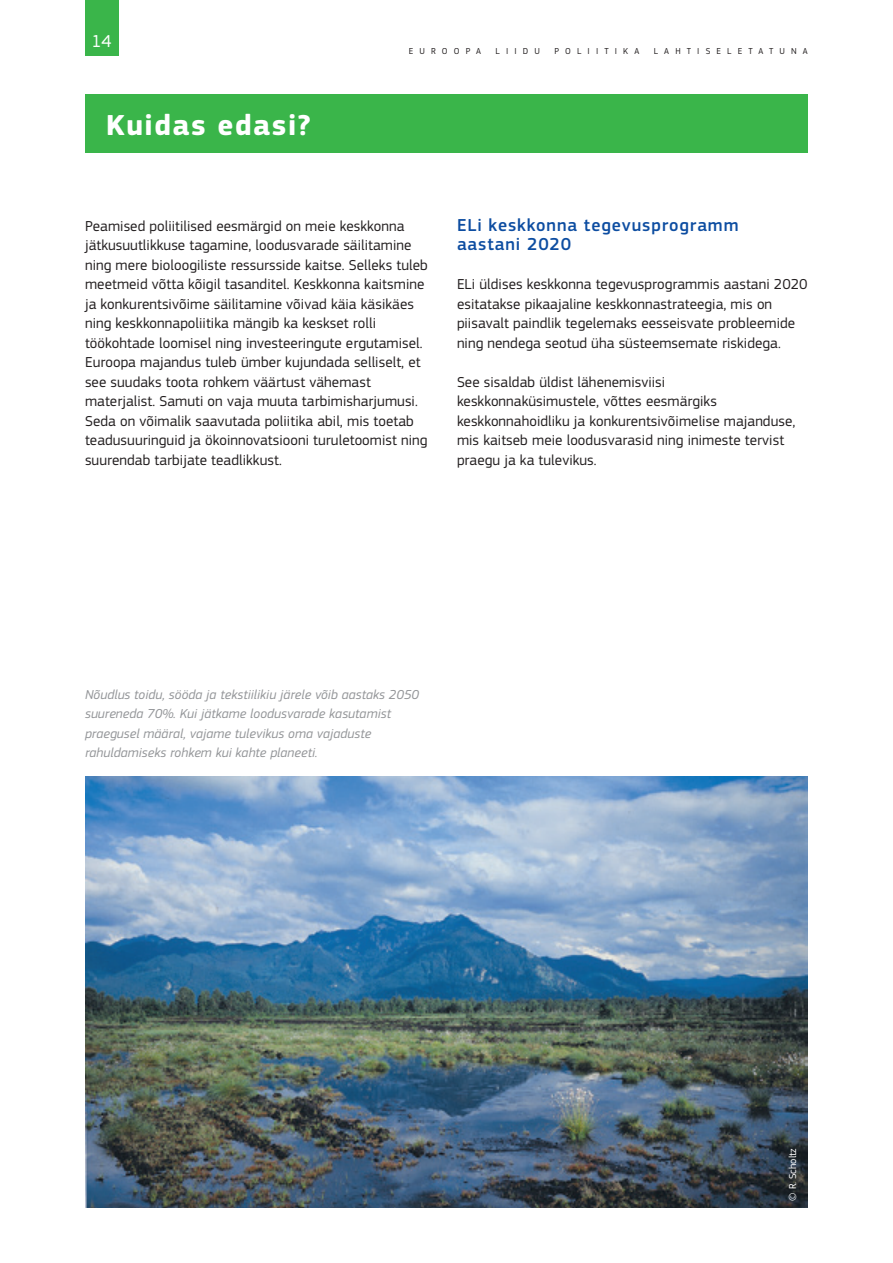
<style>
.page{position:relative;width:893px;height:1263px;background:#fff}
.page>*{position:absolute;margin:0;border:0;box-sizing:border-box;transform-origin:0 0}
.Heading01_neg{font:700 30px "EC Square Sans Pro";letter-spacing:.05em;color:#fff}
.Heading03{font:500 18px/19.5px "EC Square Sans Pro";letter-spacing:.05em;color:#0d4da1}
.t1{font:18px "EC Square Sans Pro";color:#fff}
.BodyText{font:15px/19.5px "EC Square Sans Pro";letter-spacing:.005em;color:#231f20}
.legende_L{font:italic 13.5px/19.5px "EC Square Sans Pro";letter-spacing:.005em;color:#939598}
.copyright{font:10.5px "EC Square Sans Pro";color:#fff}
.t2{font:9px "EC Square Sans Pro";letter-spacing:.68em;color:#231f20}
</style>
<div class="page">
<div style="left:85px;top:0;width:33px;height:55px;background:#3ab54a"></div>
<div style="left:85px;top:94px;width:723px;height:59px;background:#3ab54a"></div>
<img style="left:85px;top:777px;width:723px;height:431px">
<p class="t1" style="left:92px;top:30px;width:22px">14</p>
<p class="Heading01_neg" style="left:106px;top:107px;width:206px">Kuidas edasi?</p>
<p class="t2" style="left:409px;top:45px;width:74px">EUROOPA</p>
<p class="t2" style="left:496px;top:45px;width:46px">LIIDU</p>
<p class="t2" style="left:554px;top:45px;width:86px">POLIITIKA</p>
<p class="t2" style="left:654px;top:45px;width:156px">LAHTISELETATUNA</p>
<p class="BodyText" style="left:85px;top:216px;width:344px">Peamised poliitilised eesmärgid on meie keskkonna jätkusuutlikkuse tagamine, loodusvarade säilitamine ning mere bioloogiliste ressursside kaitse. Selleks tuleb meetmeid võtta kõigil tasanditel. Keskkonna kaitsmine ja konkurentsivõime säilitamine võivad käia käsikäes ning keskkonnapoliitika mängib ka keskset rolli töökohtade loomisel ning investeeringute ergutamisel.<br>Euroopa majandus tuleb ümber kujundada selliselt, et see suudaks toota rohkem väärtust vähemast materjalist. Samuti on vaja muuta tarbimisharjumusi.<br>Seda on võimalik saavutada poliitika abil, mis toetab teadusuuringuid ja ökoinnovatsiooni turuletoomist ning suurendab tarbijate teadlikkust.</p>
<p class="Heading03" style="left:457px;top:215px;width:283px">ELi keskkonna tegevusprogramm aastani 2020</p>
<p class="BodyText" style="left:457px;top:275px;width:352px">ELi üldises keskkonna tegevusprogrammis aastani 2020 esitatakse pikaajaline keskkonnastrateegia, mis on piisavalt paindlik tegelemaks eesseisvate probleemide ning nendega seotud üha süsteemsemate riskidega.</p>
<p class="BodyText" style="left:457px;top:372px;width:340px">See sisaldab üldist lähenemisviisi keskkonnaküsimustele, võttes eesmärgiks keskkonnahoidliku ja konkurentsivõimelise majanduse, mis kaitseb meie loodusvarasid ning inimeste tervist praegu ja ka tulevikus.</p>
<p class="legende_L" style="left:85px;top:685px;width:336px">Nõudlus toidu, sööda ja tekstiilikiu järele võib aastaks 2050 suureneda 70%. Kui jätkame loodusvarade kasutamist praegusel määral, vajame tulevikus oma vajaduste rahuldamiseks rohkem kui kahte planeeti.</p>
<p class="copyright" style="left:786px;top:1200px;width:54px;rotate:-90deg">© R. Scholtz</p>
</div>
